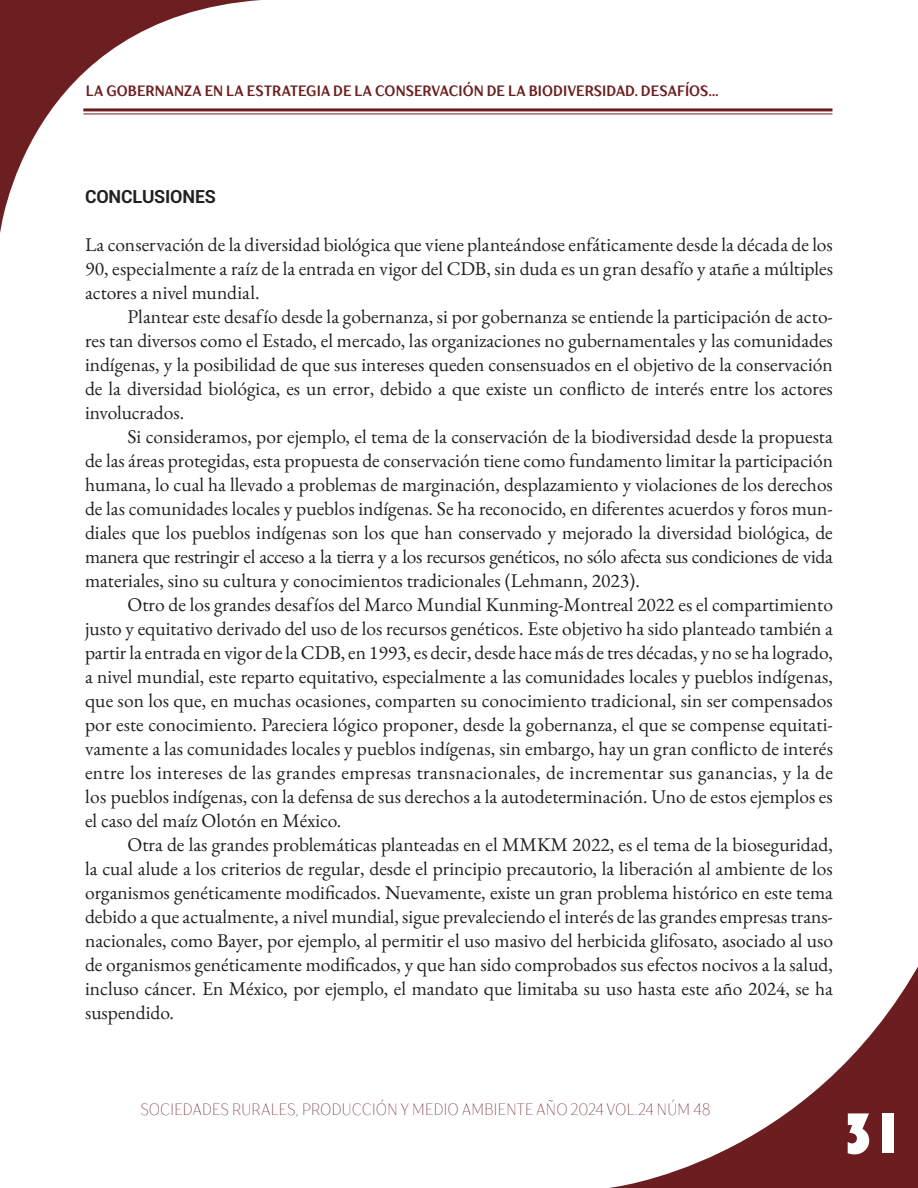
<style>
.page{position:relative;width:918px;height:1188px;background:#fff}
.page>*{position:absolute;margin:0;border:0;box-sizing:border-box;transform-origin:0 0}
.t1{font:60px "Bauhaus 93";color:#fff}
.cuerpo_de_texto{font:19.5px/24px "EB Garamond";color:#231f20;text-align:justify}
.primer_párrafo{font:19.5px/24px "EB Garamond";color:#231f20;text-align:justify}
.subtitulo{font:700 18px "Roboto";letter-spacing:-.005em;color:#231f20}
.t2{font:16.5px "TT Drugs Trl Cnd Thin SC850";letter-spacing:-.01em;color:#6a1b1f}
.t3{font:700 15px "TT Drugs Trl Cnd";letter-spacing:.005em;color:#6b1f20}
</style>
<div class="page">
<svg style="left:0;top:0;width:262px;height:233px"></svg>
<svg style="left:609px;top:966px;width:309px;height:222px"></svg>
<hr style="left:83px;top:108px;width:749px;height:3px;background:#6b1d1f">
<hr style="left:83px;top:113px;width:749px;height:1px;background:#6b1d1f">
<p class="t3" style="left:86px;top:81px;width:634px">LA GOBERNANZA EN LA ESTRATEGIA DE LA CONSERVACIÓN DE LA BIODIVERSIDAD. DESAFÍOS...</p>
<p class="subtitulo" style="left:85px;top:183px;width:133px">CONCLUSIONES</p>
<p class="primer_párrafo" style="left:85px;top:232px;width:750px">La conservación de la diversidad biológica que viene planteándose enfáticamente desde la década de los 90, especialmente a raíz de la entrada en vigor del CDB, sin duda es un gran desafío y atañe a múltiples actores a nivel mundial.</p>
<p class="cuerpo_de_texto" style="left:85px;top:304px;width:749px;text-indent:43px">Plantear este desafío desde la gobernanza, si por gobernanza se entiende la participación de acto&shy;res tan diversos como el Estado, el mercado, las organizaciones no gubernamentales y las comunidades indígenas, y la posibilidad de que sus intereses queden consensuados en el objetivo de la conservación de la diversidad biológica, es un error, debido a que existe un conflicto de interés entre los actores involucrados.</p>
<p class="cuerpo_de_texto" style="left:85px;top:424px;width:749px;text-indent:43px">Si consideramos, por ejemplo, el tema de la conservación de la biodiversidad desde la propuesta de las áreas protegidas, esta propuesta de conservación tiene como fundamento limitar la participación humana, lo cual ha llevado a problemas de marginación, desplazamiento y violaciones de los derechos de las comunidades locales y pueblos indígenas. Se ha reconocido, en diferentes acuerdos y foros mun&shy;diales que los pueblos indígenas son los que han conservado y mejorado la diversidad biológica, de manera que restringir el acceso a la tierra y a los recursos genéticos, no sólo afecta sus condiciones de vida materiales, sino su cultura y conocimientos tradicionales (Lehmann, 2023).</p>
<p class="cuerpo_de_texto" style="left:85px;top:592px;width:750px;text-indent:43px">Otro de los grandes desafíos del Marco Mundial Kunming-Montreal 2022 es el compartimiento justo y equitativo derivado del uso de los recursos genéticos. Este objetivo ha sido planteado también a partir la entrada en vigor de la CDB, en 1993, es decir, desde hace más de tres décadas, y no se ha logrado, a nivel mundial, este reparto equitativo, especialmente a las comunidades locales y pueblos indígenas, que son los que, en muchas ocasiones, comparten su conocimiento tradicional, sin ser compensados por este conocimiento. Pareciera lógico proponer, desde la gobernanza, el que se compense equitati&shy;vamente a las comunidades locales y pueblos indígenas, sin embargo, hay un gran conflicto de interés entre los intereses de las grandes empresas transnacionales, de incrementar sus ganancias, y la de los pueblos indígenas, con la defensa de sus derechos a la autodeterminación. Uno de estos ejemplos es el caso del maíz Olotón en México.</p>
<p class="cuerpo_de_texto" style="left:85px;top:832px;width:749px;text-indent:43px">Otra de las grandes problemáticas planteadas en el MMKM 2022, es el tema de la bioseguridad, la cual alude a los criterios de regular, desde el principio precautorio, la liberación al ambiente de los organismos genéticamente modificados. Nuevamente, existe un gran problema histórico en este tema debido a que actualmente, a nivel mundial, sigue prevaleciendo el interés de las grandes empresas trans&shy;nacionales, como Bayer, por ejemplo, al permitir el uso masivo del herbicida glifosato, asociado al uso de organismos genéticamente modificados, y que han sido comprobados sus efectos nocivos a la salud, incluso cáncer. En México, por ejemplo, el mandato que limitaba su uso hasta este año 2024, se ha suspendido.</p>
<p class="t2" style="left:140px;top:1099px;width:572px">SOCIEDADES RURALES, PRODUCCIÓN Y MEDIO AMBIENTE AÑO 2024 VOL.24 NÚM 48</p>
<h1 class="t1" style="left:841px;top:1099px;width:65px">31</h1>
</div>
